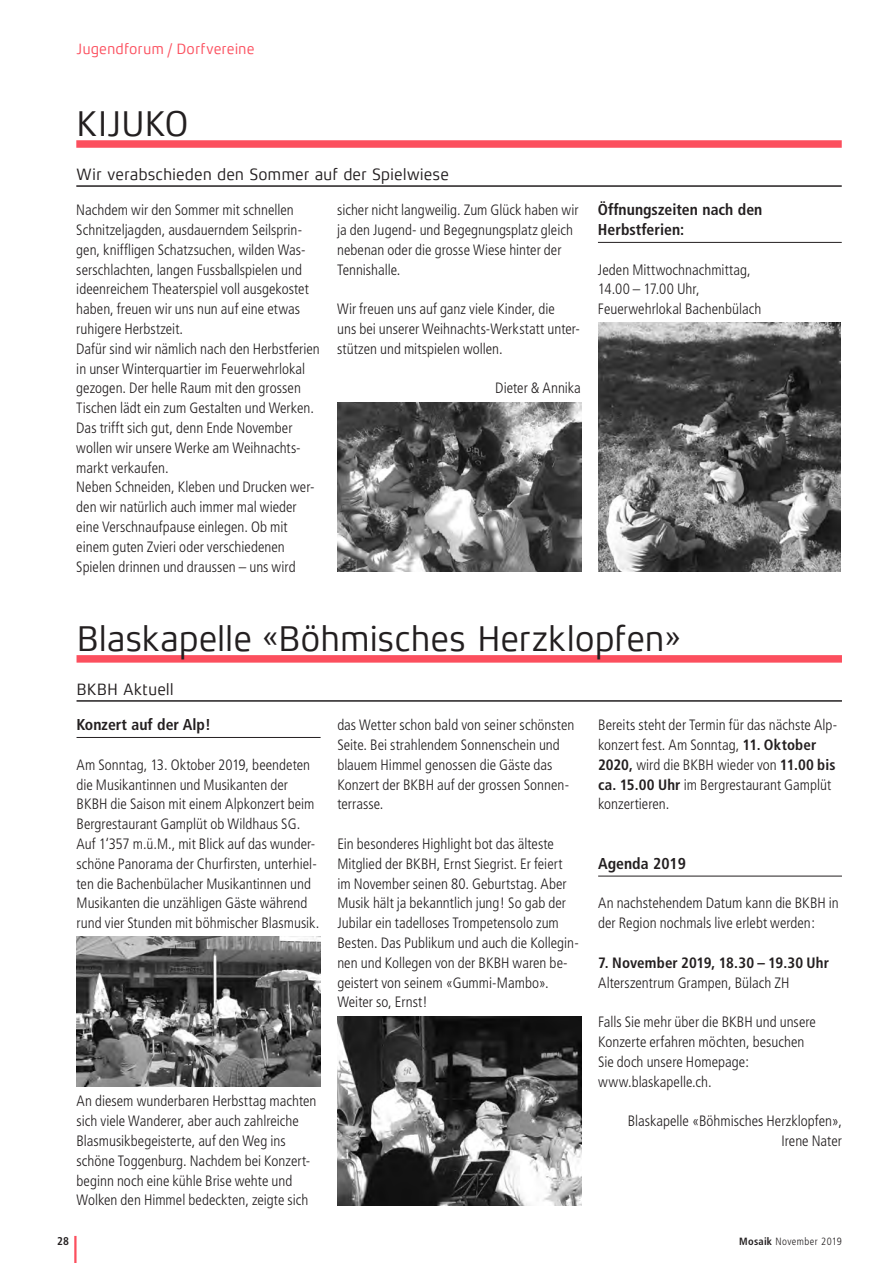
<style>
.page{position:relative;width:893px;height:1263px;background:#fff}
.page>*{position:absolute;margin:0;border:0;box-sizing:border-box;transform-origin:0 0}
.t1{font:36px "Xenois Sans Pro";letter-spacing:-.015em;color:#231f20}
.t2{font:16.5px "Xenois Sans Pro";letter-spacing:-.005em;color:#231f20}
.t3{font:700 condensed 15.75px/19.8px "Frutiger";color:#231f20}
.t4{font:300 condensed 15px/19.8px "Frutiger";color:#231f20}
.t5{font:700 condensed 15px "Frutiger";letter-spacing:.01em;color:#231f20}
.t6{font:15px "Xenois Sans Pro";color:#fc4f5e}
.t7{font:700 condensed 11.25px "Frutiger";color:#231f20}
.t8{font:300 condensed 10.5px "Frutiger";letter-spacing:.045em;color:#231f20}
.s1{font-weight:700}
</style>
<div class="page">
<hr style="left:74px;top:1236px;width:3px;height:27px;background:#fc4f5e">
<div style="left:77px;top:655px;width:765px;height:8px;background:#fc4f5e"></div>
<hr style="left:77px;top:700px;width:765px;height:2px;background:#231f20">
<hr style="left:77px;top:737px;width:244px;height:1px;background:#231f20">
<hr style="left:598px;top:876px;width:244px;height:1px;background:#231f20">
<div style="left:76px;top:140px;width:766px;height:8px;background:#fc4f5e"></div>
<hr style="left:76px;top:185px;width:766px;height:2px;background:#231f20">
<hr style="left:598px;top:242px;width:244px;height:1px;background:#231f20">
<img style="left:598px;top:323px;width:243px;height:249px">
<img style="left:337px;top:402px;width:244px;height:170px">
<img style="left:77px;top:936px;width:243px;height:151px">
<img style="left:337px;top:1017px;width:244px;height:188px">
<p class="t6" style="left:77px;top:40px;width:180px">Jugendforum / Dorfvereine</p>
<h1 class="t1" style="left:76px;top:103px;width:114px">KIJUKO</h1>
<p class="t2" style="left:76px;top:165px;width:374px">Wir verabschieden den Sommer auf der Spielwiese</p>
<p class="t4" style="left:76px;top:200px;width:245px">Nachdem wir den Sommer mit schnellen Schnitzeljagden, ausdauerndem Seilsprin&shy;gen, kniffligen Schatzsuchen, wilden Was&shy;serschlachten, langen Fussballspielen und ideenreichem Theaterspiel voll ausgekostet haben, freuen wir uns nun auf eine etwas ruhigere Herbstzeit.<br>Dafür sind wir nämlich nach den Herbstferien in unser Winterquartier im Feuerwehrlokal gezogen. Der helle Raum mit den grossen Tischen lädt ein zum Gestalten und Werken.<br>Das trifft sich gut, denn Ende November wollen wir unsere Werke am Weihnachts&shy;markt verkaufen.<br>Neben Schneiden, Kleben und Drucken wer&shy;den wir natürlich auch immer mal wieder eine Verschnaufpause einlegen. Ob mit einem guten Zvieri oder verschiedenen Spielen drinnen und draussen – uns wird</p>
<p class="t4" style="left:337px;top:200px;width:243px">sicher nicht langweilig. Zum Glück haben wir ja den Jugend- und Begegnungsplatz gleich nebenan oder die grosse Wiese hinter der Tennishalle.</p>
<p class="t4" style="left:337px;top:299px;width:244px">Wir freuen uns auf ganz viele Kinder, die<br>uns bei unserer Weihnachts-Werkstatt unter&shy;stützen und mitspielen wollen.</p>
<p class="t4" style="left:495px;top:379px;width:87px">Dieter &amp; Annika</p>
<p class="t3" style="left:598px;top:200px;width:166px">Öffnungszeiten nach den<br>Herbstferien:</p>
<p class="t4" style="left:598px;top:260px;width:165px">Jeden Mittwochnachmittag,<br>14.00 – 17.00 Uhr,<br>Feuerwehrlokal Bachenbülach</p>
<h1 class="t1" style="left:77px;top:618px;width:605px">Blaskapelle «Böhmisches Herzklopfen»</h1>
<p class="t2" style="left:77px;top:680px;width:99px">BKBH Aktuell</p>
<p class="t3" style="left:77px;top:715px;width:136px">Konzert auf der Alp!</p>
<p class="t4" style="left:77px;top:755px;width:244px">Am Sonntag, 13. Oktober 2019, beendeten die Musikantinnen und Musikanten der BKBH die Saison mit einem Alpkonzert beim Bergrestaurant Gamplüt ob Wildhaus SG.<br>Auf 1‘357 m.ü.M., mit Blick auf das wunder&shy;schöne Panorama der Churfirsten, unterhiel&shy;ten die Bachenbülacher Musikantinnen und Musikanten die unzähligen Gäste während rund vier Stunden mit böhmischer Blasmusik.</p>
<p class="t4" style="left:598px;top:715px;width:241px">Bereits steht der Termin für das nächste Alp&shy;konzert fest. Am Sonntag, <span class="s1">11. Oktober 2020,</span> wird die BKBH wieder von <span class="s1">11.00 bis ca. 15.00 Uhr</span> im Bergrestaurant Gamplüt konzertieren.</p>
<p class="t4" style="left:337px;top:715px;width:239px">das Wetter schon bald von seiner schönsten Seite. Bei strahlendem Sonnenschein und blauem Himmel genossen die Gäste das Konzert der BKBH auf der grossen Sonnen&shy;terrasse.</p>
<p class="t4" style="left:337px;top:834px;width:243px">Ein besonderes Highlight bot das älteste Mitglied der BKBH, Ernst Siegrist. Er feiert im November seinen 80. Geburtstag. Aber Musik hält ja bekanntlich jung! So gab der Jubilar ein tadelloses Trompetensolo zum Besten. Das Publikum und auch die Kollegin&shy;nen und Kollegen von der BKBH waren be&shy;geistert von seinem «Gummi-Mambo».<br>Weiter so, Ernst!</p>
<p class="t3" style="left:598px;top:853px;width:89px">Agenda 2019</p>
<p class="t4" style="left:598px;top:893px;width:242px">An nachstehendem Datum kann die BKBH in der Region nochmals live erlebt werden:</p>
<p class="t5" style="left:598px;top:953px;width:232px">7. November 2019, 18.30 – 19.30 Uhr</p>
<p class="t4" style="left:598px;top:973px;width:193px">Alterszentrum Grampen, Bülach ZH</p>
<p class="t4" style="left:598px;top:1012px;width:219px">Falls Sie mehr über die BKBH und unsere<br>Konzerte erfahren möchten, besuchen<br>Sie doch unsere Homepage: www.blaskapelle.ch.</p>
<p class="t4" style="left:628px;top:1111px;width:216px;text-align:right">Blaskapelle «Böhmisches Herzklopfen»,<br>Irene Nater</p>
<p class="t4" style="left:77px;top:1091px;width:241px">An diesem wunderbaren Herbsttag machten sich viele Wanderer, aber auch zahlreiche Blasmusikbegeisterte, auf den Weg ins schöne Toggenburg. Nachdem bei Konzert&shy;beginn noch eine kühle Brise wehte und Wolken den Himmel bedeckten, zeigte sich</p>
<p class="t7" style="left:57px;top:1234px;width:13px">28</p>
<p class="t8" style="left:739px;top:1235px;width:104px"><span class="s1">Mosaik</span> November 2019</p>
</div>
